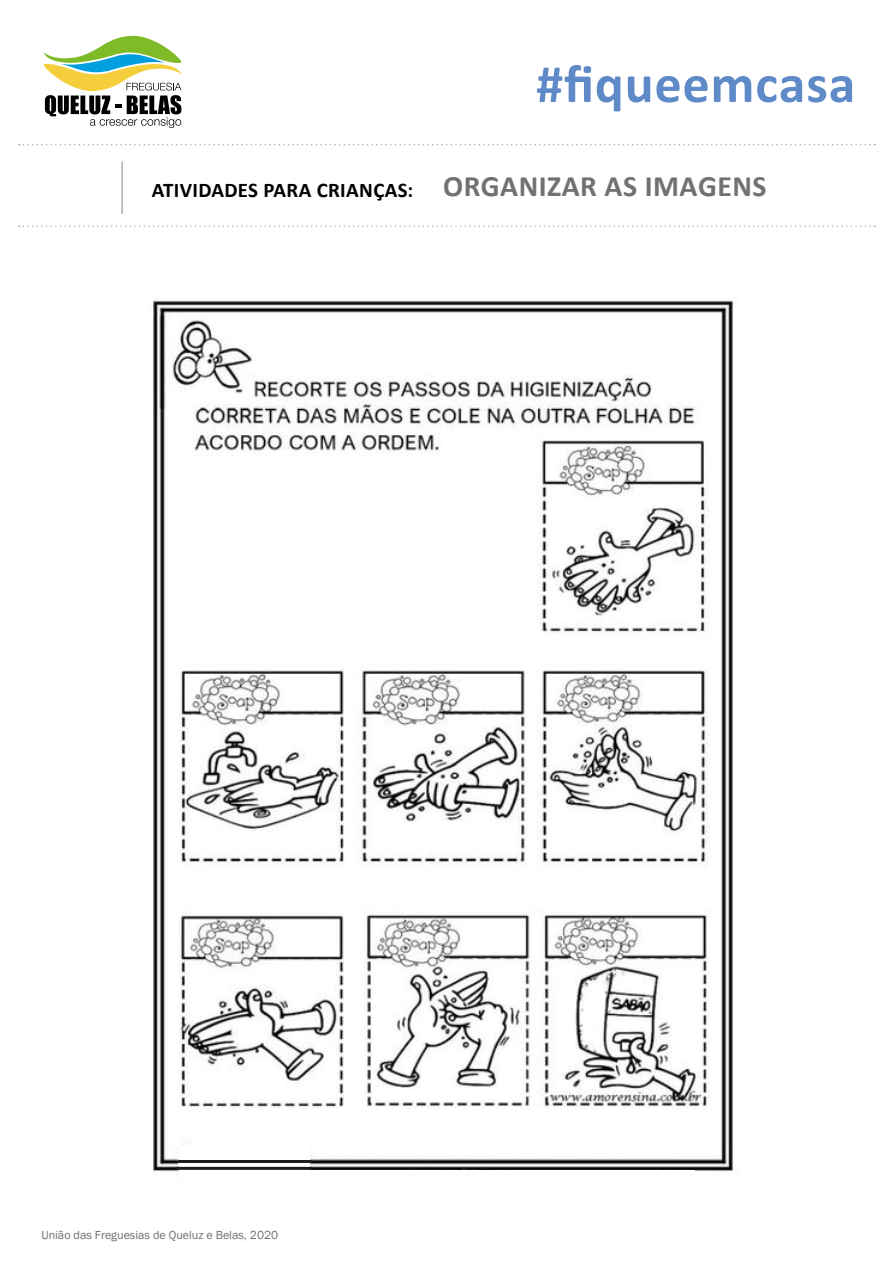
<style>
.page{position:relative;width:893px;height:1263px;background:#fff}
.page>*{position:absolute;margin:0;border:0;box-sizing:border-box;transform-origin:0 0}
.t1{font:700 54px "Calibri";letter-spacing:.015em;color:#5f8ac8}
.t2{font:700 29.7px "Calibri";letter-spacing:.015em;color:#727070}
.t3{font:700 20.85px "Calibri";letter-spacing:.015em;color:#020202}
.t4{font:12px "Franklin Gothic";color:#706f6f}
</style>
<div class="page">
<svg style="left:19px;top:144px;width:856px;height:1px"></svg>
<svg style="left:19px;top:225px;width:856px;height:2px"></svg>
<hr style="left:122px;top:161px;width:1px;height:53px;background:#878787">
<svg style="left:44px;top:36px;width:137px;height:92px"></svg>
<img style="left:152px;top:298px;width:582px;height:877px">
<div style="left:307px;top:1170px;width:387px;height:25px;background:#fff"></div>
<div style="left:179px;top:1145px;width:131px;height:38px;background:#fff"></div>
<hr style="left:178px;top:1160px;width:134px;height:3px;background:#1d1e1c">
<hr style="left:176px;top:1167px;width:136px;height:3px;background:#1d1e1c">
<h3 class="t3" style="left:152px;top:176px;width:263px">ATIVIDADES PARA CRIANÇAS:</h3>
<h1 class="t1" style="left:536px;top:46px;width:321px">#fiqueemcasa</h1>
<h2 class="t2" style="left:443px;top:165px;width:325px">ORGANIZAR AS IMAGENS</h2>
<p class="t4" style="left:41px;top:1227px;width:238px">União das Freguesias de Queluz e Belas, 2020</p>
</div>
